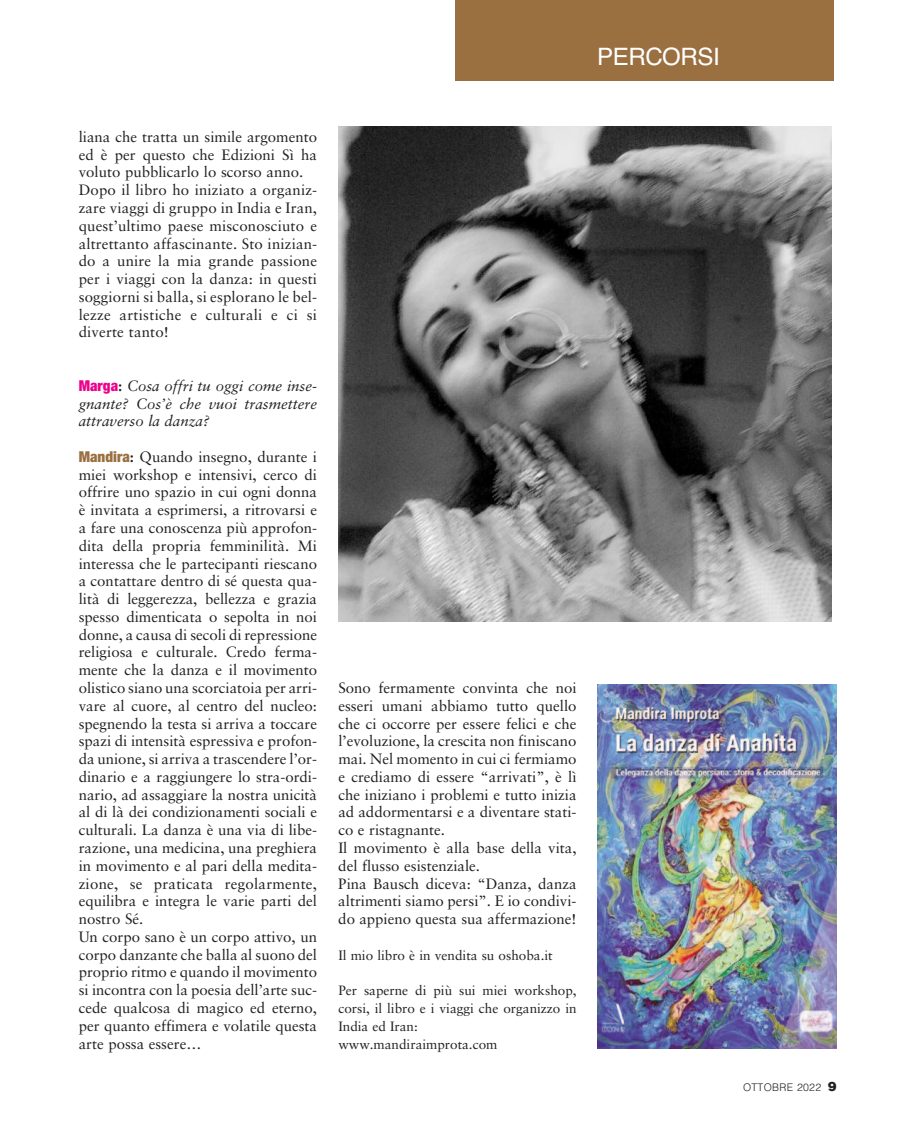
<style>
.page{position:relative;width:915px;height:1127px;background:#fff}
.page>*{position:absolute;margin:0;border:0;box-sizing:border-box;transform-origin:0 0}
.t1{font:24px "Helvetica";letter-spacing:-.015em;color:#fff}
.t2{font:15px/17.9px "Sabon";color:#231f20}
.t3{font:italic 15px/17.9px "Sabon";color:#231f20;text-align:justify}
.t4{font:13.5px/17.9px "Sabon";color:#231f20}
.t5{font:300 10.5px "Helvetica";letter-spacing:.03em;color:#231f20}
.s1{font-family:"Helvetica Neue";font-weight:900;font-style:normal;font-stretch:condensed;color:#ed028c}
.s2{font-weight:700;font-style:normal}
.s3{font-family:"Helvetica Neue";font-weight:900;font-stretch:condensed;color:#9a7041}
.s4{font-weight:700}
.s5{font-family:"Nimbus Sans Becker P Bla";font-weight:400;font-size:13.5px}
</style>
<div class="page">
<img style="left:597px;top:684px;width:239px;height:364px">
<img style="left:338px;top:127px;width:493px;height:495px">
<div style="left:455px;top:0;width:378px;height:81px;background:#9a7041"></div>
<h1 class="t1" style="left:597px;top:43px;width:124px">PERCORSI</h1>
<p class="t2" style="left:79px;top:129px;width:240px">liana che tratta un simile argomento ed è per questo che Edizioni Sì ha voluto pubblicarlo lo scorso anno.<br>Dopo il libro ho iniziato a organiz&shy;zare viaggi di gruppo in India e Iran, quest’ultimo paese misconosciuto e altrettanto affascinante. Sto inizian&shy;do a unire la mia grande passione per i viaggi con la danza: in questi soggiorni si balla, si esplorano le bel&shy;lezze artistiche e culturali e ci si diverte tanto!</p>
<p class="t3" style="left:79px;top:378px;width:240px"><span class="s1">Marga</span><span class="s2">:</span> Cosa offri tu oggi come inse&shy;gnante? Cos’è che vuoi trasmettere attraverso la danza?</p>
<p class="t2" style="left:79px;top:449px;width:240px"><span class="s3">Mandira</span><span class="s4">:</span> Quando insegno, durante i miei workshop e intensivi, cerco di offrire uno spazio in cui ogni donna è invitata a esprimersi, a ritrovarsi e a fare una conoscenza più approfon&shy;dita della propria femminilità. Mi interessa che le partecipanti riescano a contattare dentro di sé questa qua&shy;lità di leggerezza, bellezza e grazia spesso dimenticata o sepolta in noi donne, a causa di secoli di repressione religiosa e culturale. Credo ferma&shy;mente che la danza e il movimento olistico siano una scorciatoia per arri&shy;vare al cuore, al centro del nucleo: spegnendo la testa si arriva a toccare spazi di intensità espressiva e profon&shy;da unione, si arriva a trascendere l’or&shy;dinario e a raggiungere lo stra-ordi&shy;nario, ad assaggiare la nostra unicità al di là dei condizionamenti sociali e culturali. La danza è una via di libe&shy;razione, una medicina, una preghiera in movimento e al pari della medita&shy;zione, se praticata regolarmente, equilibra e integra le varie parti del nostro Sé.<br>Un corpo sano è un corpo attivo, un corpo danzante che balla al suono del proprio ritmo e quando il movimento si incontra con la poesia dell’arte suc&shy;cede qualcosa di magico ed eterno, per quanto effimera e volatile questa arte possa essere…</p>
<p class="t2" style="left:338px;top:680px;width:240px">Sono fermamente convinta che noi esseri umani abbiamo tutto quello che ci occorre per essere felici e che l’evoluzione, la crescita non finiscano mai. Nel momento in cui ci fermiamo e crediamo di essere “arrivati”, è lì che iniziano i problemi e tutto inizia ad addormentarsi e a diventare stati&shy;co e ristagnante.<br>Il movimento è alla base della vita, del flusso esistenziale.<br>Pina Bausch diceva: “Danza, danza altrimenti siamo persi”. E io condivi&shy;do appieno questa sua affermazione!</p>
<p class="t4" style="left:338px;top:947px;width:216px">Il mio libro è in vendita su oshoba.it</p>
<p class="t4" style="left:338px;top:983px;width:240px">Per saperne di più sui miei workshop, corsi, il libro e i viaggi che organizzo in<br>India ed Iran: www.mandiraimprota.com</p>
<p class="t5" style="left:742px;top:1079px;width:95px">OTTOBRE 2022 <span class="s5">9</span></p>
</div>
